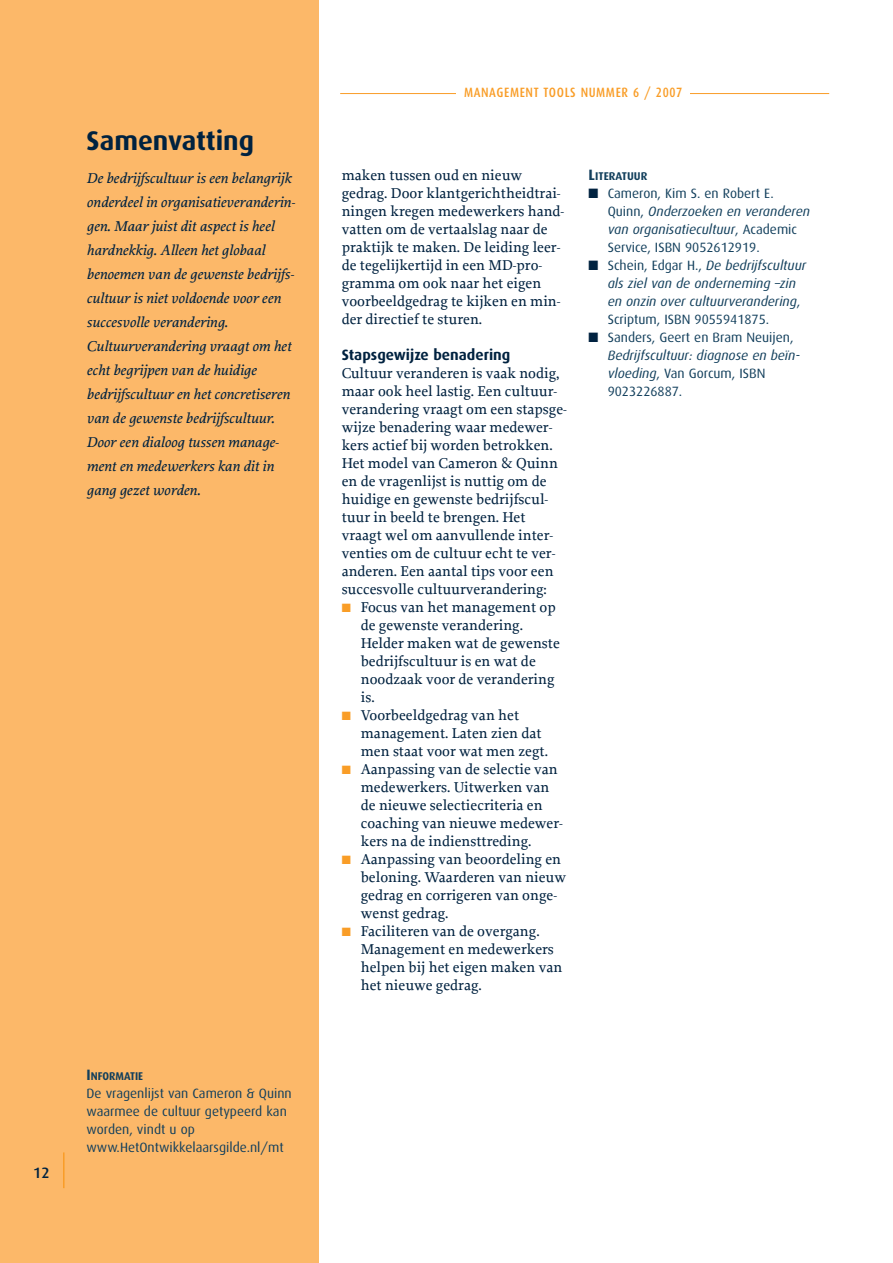
<style>
.page{position:relative;width:893px;height:1263px;background:#fff}
.page>*{position:absolute;margin:0;border:0;box-sizing:border-box;transform-origin:0 0}
.t1{font:700 27px "Dax";color:#002240}
.t2{font:500 15px/18px "Proforma";color:#002240}
.t3{font:italic 500 15px/24px "Proforma";color:#002240}
.t4{font:700 15px "Dax";color:#002240}
.t5{font:500 15px "Dax";color:#002240}
.t6{font:13.5px/18px "Dax";color:#123f5c}
.t7{font:italic 13.5px/18px "Dax";color:#123f5c}
.t8{font:500 13.5px "Dax Condensed";letter-spacing:.045em;color:#f99d27}
.t9{font:700 11.25px "Dax";color:#123f5c;scale:.95 1}
.t10{font:700 11.25px "Dax";color:#123f5c}
.s1{font-size:15px}
.s2{color:#f99d27}
.s3{color:#002240}
.s4{font-style:italic}
.s5{font-style:normal}
</style>
<div class="page">
<div style="left:0;top:0;width:319px;height:1263px;background:#fcb869"></div>
<hr style="left:340px;top:93px;width:489px;height:1px;background:#f99d27">
<div style="left:456px;top:85px;width:234px;height:17px;background:#fff"></div>
<hr style="left:63px;top:1152px;width:2px;height:36px;background:#f99d27">
<h1 class="t1" style="left:87px;top:129px;width:169px">Samenvatting</h1>
<p class="t3" style="left:87px;top:168px;width:210px">De bedrijfscultuur is een belangrijk onderdeel in organisatieveranderin&shy;gen. Maar juist dit aspect is heel hardnekkig. Alleen het globaal benoemen van de gewenste bedrijfs&shy;cultuur is niet voldoende voor een succesvolle verandering.<br>Cultuurverandering vraagt om het echt begrijpen van de huidige bedrijfscultuur en het concretiseren van de gewenste bedrijfscultuur.<br>Door een dialoog tussen manage&shy;ment en medewerkers kan dit in gang gezet worden.</p>
<p class="t5" style="left:33px;top:1166px;width:18px">12</p>
<p class="t9" style="left:87px;top:1071px;width:61px"><span class="s1">I</span>NFORMATIE</p>
<p class="t6" style="left:87px;top:1085px;width:207px">De vragenlijst van Cameron &amp; Quinn waarmee de cultuur getypeerd kan worden, vindt u op www.HetOntwikkelaarsgilde.nl/mt</p>
<p class="t8" style="left:464px;top:87px;width:220px">MANAGEMENT TOOLS NUMMER 6 / 2007</p>
<p class="t2" style="left:342px;top:168px;width:224px">maken tussen oud en nieuw gedrag. Door klantgerichtheidtrai&shy;ningen kregen medewerkers hand&shy;vatten om de vertaalslag naar de praktijk te maken. De leiding leer&shy;de tegelijkertijd in een MD-pro&shy;gramma om ook naar het eigen voorbeeldgedrag te kijken en min&shy;der directief te sturen.</p>
<p class="t4" style="left:342px;top:348px;width:170px">Stapsgewijze benadering</p>
<p class="t2" style="left:342px;top:366px;width:227px">Cultuur veranderen is vaak nodig, maar ook heel lastig. Een cultuur&shy;verandering vraagt om een stapsge&shy;wijze benadering waar medewer&shy;kers actief bij worden betrokken.<br>Het model van Cameron &amp; Quinn en de vragenlijst is nuttig om de huidige en gewenste bedrijfscul&shy;tuur in beeld te brengen. Het vraagt wel om aanvullende inter&shy;venties om de cultuur echt te ver&shy;anderen. Een aantal tips voor een succesvolle cultuurverandering:</p>
<p class="t2" style="left:361px;top:600px;width:201px;text-indent:-19px"><span class="s2">■</span> Focus van het management op de gewenste verandering.<br>Helder maken wat de gewenste bedrijfscultuur is en wat de noodzaak voor de verandering is.</p>
<p class="t2" style="left:361px;top:708px;width:189px;text-indent:-19px"><span class="s2">■</span> Voorbeeldgedrag van het management. Laten zien dat men staat voor wat men zegt.</p>
<p class="t2" style="left:361px;top:762px;width:204px;text-indent:-19px"><span class="s2">■</span> Aanpassing van de selectie van medewerkers. Uitwerken van de nieuwe selectiecriteria en coaching van nieuwe medewer&shy;kers na de indiensttreding.</p>
<p class="t2" style="left:361px;top:852px;width:207px;text-indent:-19px"><span class="s2">■</span> Aanpassing van beoordeling en beloning. Waarderen van nieuw gedrag en corrigeren van onge&shy;wenst gedrag.</p>
<p class="t2" style="left:361px;top:924px;width:203px;text-indent:-19px"><span class="s2">■</span> Faciliteren van de overgang.<br>Management en medewerkers helpen bij het eigen maken van het nieuwe gedrag.</p>
<p class="t10" style="left:589px;top:171px;width:60px"><span class="s1">L</span>ITERATUUR</p>
<p class="t6" style="left:608px;top:185px;width:204px;text-indent:-19px"><span class="s3">■</span> Cameron, Kim S. en Robert E.<br>Quinn, <span class="s4">Onderzoeken en veranderen van organisatiecultuur</span>, Academic<br>Service, ISBN 9052612919.</p>
<p class="t7" style="left:608px;top:257px;width:200px;text-indent:-19px"><span class="s3">■</span> <span class="s5">Schein, Edgar H.,</span> De bedrijfscultuur als ziel van de onderneming –zin en onzin over cultuurverandering<span class="s5">, Scriptum, ISBN 9055941875.</span></p>
<p class="t6" style="left:608px;top:329px;width:194px;text-indent:-19px"><span class="s3">■</span> Sanders, Geert en Bram Neuijen,<br><span class="s4">Bedrijfscultuur: diagnose en beïn&shy;vloeding</span>, Van Gorcum, ISBN<br>9023226887.</p>
</div>
